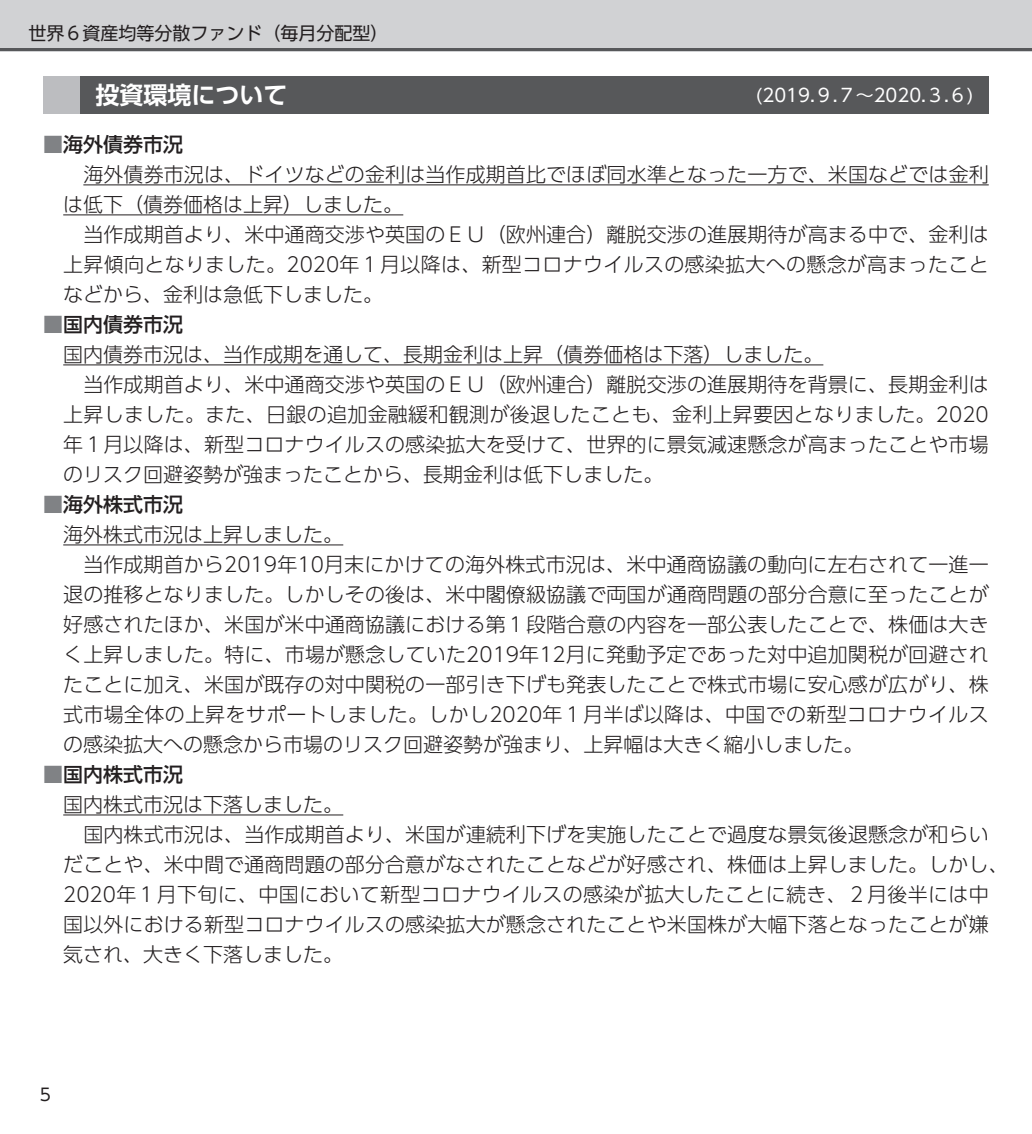
<style>
.page{position:relative;width:1032px;height:1134px;background:#fff}
.page>*{position:absolute;margin:0;border:0;box-sizing:border-box;transform-origin:0 0}
.t1{font:24px "UD Shin Go Pro De Bold 90 msp RKSJ H";color:#fff}
.t2{font:20px/30px "UD Shin Go Pro Light 90 msp RKSJ H";letter-spacing:.005em;color:#231f20}
.t3{font:20px "UD Shin Go Pro Medium 90 msp RKSJ H";color:#231f20}
.t4{font:18px "UD Shin Go Pro Regular 90 msp RKSJ H";color:#231f20}
.t5{font:18px "UD Shin Go Pro Regular 90 msp RKSJ H";color:#fff}
.t6{font:17px "UD Shin Go Pro Regular 90 msp RKSJ H";color:#231f20}
.s1{color:#808285}
</style>
<div class="page">
<div style="left:0;top:0;width:1032px;height:51px;background:#d1d2d4"></div>
<hr style="left:0;top:48px;width:1032px;height:3px;background:#57585a">
<hr style="left:83px;top:184px;width:906px;height:1px;background:#231f20">
<hr style="left:63px;top:214px;width:340px;height:1px;background:#231f20">
<hr style="left:63px;top:364px;width:760px;height:1px;background:#231f20">
<hr style="left:63px;top:544px;width:280px;height:1px;background:#231f20">
<hr style="left:63px;top:814px;width:280px;height:1px;background:#231f20">
<div style="left:43px;top:77px;width:37px;height:37px;background:#bcbdc0"></div>
<div style="left:80px;top:77px;width:908px;height:37px;background:#57585a"></div>
<p class="t4" style="left:28px;top:27px;width:361px">世界６資産均等分散ファンド（毎月分配型）</p>
<p class="t1" style="left:95px;top:86px;width:193px">投資環境について</p>
<p class="t5" style="left:756px;top:88px;width:219px">(2019.９.７～2020.３.６)</p>
<p class="t3" style="left:43px;top:137px;width:141px"><span class="s1">■</span>海外債券市況</p>
<p class="t2" style="left:63px;top:162px;width:927px">　海外債券市況は、ドイツなどの金利は当作成期首比でほぼ同水準となった一方で、米国などでは金利は低下（債券価格は上昇）しました。<br>　当作成期首より、米中通商交渉や英国のＥＵ（欧州連合）離脱交渉の進展期待が高まる中で、金利は上昇傾向となりました。2020年１月以降は、新型コロナウイルスの感染拡大への懸念が高まったことなどから、金利は急低下しました。</p>
<p class="t3" style="left:43px;top:317px;width:141px"><span class="s1">■</span>国内債券市況</p>
<p class="t2" style="left:63px;top:342px;width:927px">国内債券市況は、当作成期を通して、長期金利は上昇（債券価格は下落）しました。<br>　当作成期首より、米中通商交渉や英国のＥＵ（欧州連合）離脱交渉の進展期待を背景に、長期金利は上昇しました。また、日銀の追加金融緩和観測が後退したことも、金利上昇要因となりました。2020年１月以降は、新型コロナウイルスの感染拡大を受けて、世界的に景気減速懸念が高まったことや市場のリスク回避姿勢が強まったことから、長期金利は低下しました。</p>
<p class="t3" style="left:43px;top:497px;width:141px"><span class="s1">■</span>海外株式市況</p>
<p class="t2" style="left:63px;top:522px;width:927px">海外株式市況は上昇しました。<br>　当作成期首から2019年10月末にかけての海外株式市況は、米中通商協議の動向に左右されて一進一退の推移となりました。しかしその後は、米中閣僚級協議で両国が通商問題の部分合意に至ったことが好感されたほか、米国が米中通商協議における第１段階合意の内容を一部公表したことで、株価は大きく上昇しました。特に、市場が懸念していた2019年12月に発動予定であった対中追加関税が回避されたことに加え、米国が既存の対中関税の一部引き下げも発表したことで株式市場に安心感が広がり、株式市場全体の上昇をサポートしました。しかし2020年１月半ば以降は、中国での新型コロナウイルスの感染拡大への懸念から市場のリスク回避姿勢が強まり、上昇幅は大きく縮小しました。</p>
<p class="t3" style="left:43px;top:767px;width:141px"><span class="s1">■</span>国内株式市況</p>
<p class="t2" style="left:63px;top:792px;width:947px">国内株式市況は下落しました。<br>　国内株式市況は、当作成期首より、米国が連続利下げを実施したことで過度な景気後退懸念が和らいだことや、米中間で通商問題の部分合意がなされたことなどが好感され、株価は上昇しました。しかし、2020年１月下旬に、中国において新型コロナウイルスの感染が拡大したことに続き、２月後半には中国以外における新型コロナウイルスの感染拡大が懸念されたことや米国株が大幅下落となったことが嫌気され、大きく下落しました。</p>
<p class="t6" style="left:40px;top:1089px;width:13px">5</p>
</div>
